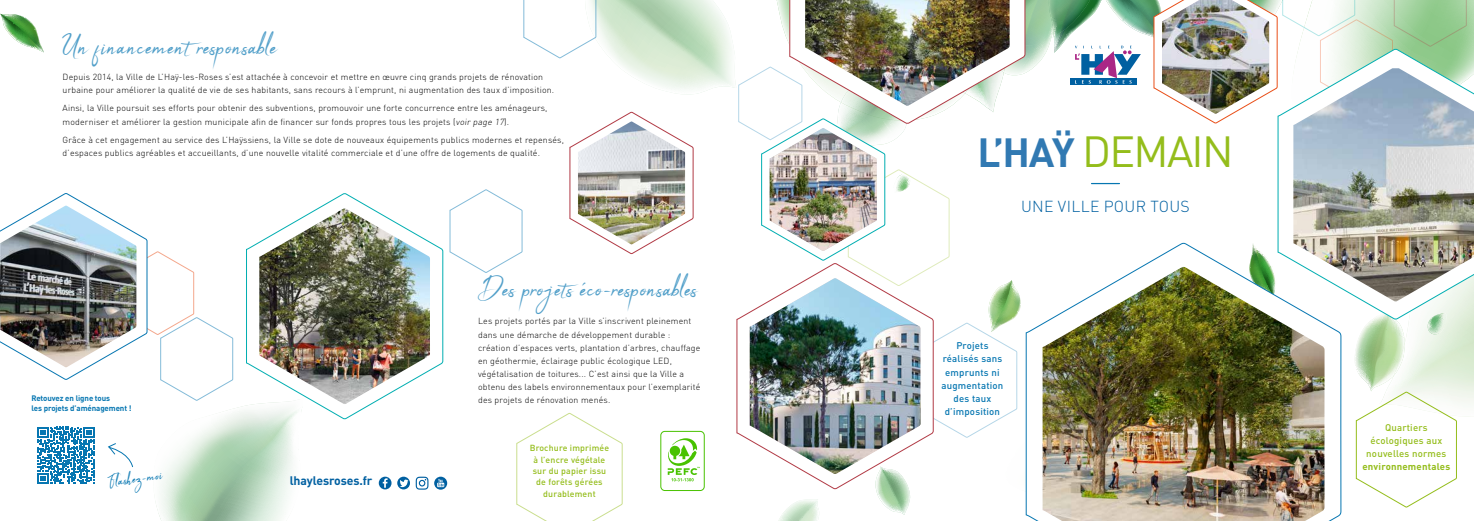
<style>
.page{position:relative;width:1474px;height:521px;background:#fff}
.page>*{position:absolute;margin:0;border:0;box-sizing:border-box;transform-origin:0 0}
.t1{font:43.05px "DIN Pro";letter-spacing:-.04em;color:#94bd1b}
.t2{font:32.64px "Apalu";color:#519fc9}
.t3{font:18.46px "Apalu";color:#0676b1}
.t4{font:300 15.75px "DIN Pro";letter-spacing:.02em;color:#0060a1}
.t5{font:700 12.25px "DIN Pro";letter-spacing:-.01em;color:#0060a1}
.t6{font:500 9.62px/13.1px "DIN Pro";letter-spacing:.02em;color:#0676b1;text-align:center}
.t7{font:500 9.62px/13.1px "DIN Pro";letter-spacing:.02em;color:#94bd1b;text-align:center}
.t8{font:700 9.62px "DIN Pro";letter-spacing:.02em;color:#94bd1b}
.t9{font:300 8.75px/13.1px "DIN Pro";letter-spacing:.02em;color:#000}
.t10{font:500 8.75px/11.4px "DIN Pro";letter-spacing:.02em;color:#94bd1b;text-align:center}
.t11{font:700 7.88px/9.6px "DIN Pro";letter-spacing:-.01em;color:#0676b1}
.s1{font-style:italic}
.s2{font-weight:700;font-size:40.25px;color:#3179b2}
</style>
<div class="page">
<svg style="left:0;top:14px;width:44px;height:38px"></svg>
<svg style="left:317px;top:193px;width:117px;height:297px"></svg>
<img style="left:304px;top:208px;width:126px;height:196px">
<svg style="left:37px;top:193px;width:267px;height:328px"></svg>
<img style="left:0;top:206px;width:136px;height:161px">
<img style="left:434px;top:0;width:1039px;height:521px">
<h2 class="t2" style="left:63px;top:28px;width:216px">Un financement responsable</h2>
<p class="t9" style="left:63px;top:70px;width:493px">Depuis 2014, la Ville de L’Haÿ-les-Roses s’est attachée à concevoir et mettre en œuvre cinq grands projets de rénovation urbaine pour améliorer la qualité de vie de ses habitants, sans recours à l’emprunt, ni augmentation des taux d’imposition.</p>
<p class="t9" style="left:63px;top:101px;width:486px">Ainsi, la Ville poursuit ses efforts pour obtenir des subventions, promouvoir une forte concurrence entre les aménageurs, moderniser et améliorer la gestion municipale afin de financer sur fonds propres tous les projets (<span class="s1">voir page 17</span>).</p>
<p class="t9" style="left:63px;top:132px;width:503px">Grâce à cet engagement au service des L’Haÿssiens, la Ville se dote de nouveaux équipements publics modernes et repensés, d’espaces publics agréables et accueillants, d’une nouvelle vitalité commerciale et d’une offre de logements de qualité.</p>
<p class="t11" style="left:32px;top:392px;width:101px">Retouvez en ligne tous<br>les projets d’aménagement !</p>
<h3 class="t3" style="left:108px;top:471px;width:55px;rotate:-8deg">Flashez-moi</h3>
<h3 class="t5" style="left:290px;top:470px;width:84px">lhaylesroses.fr</h3>
<h2 class="t2" style="left:478px;top:269px;width:221px">Des projets éco-responsables</h2>
<p class="t9" style="left:478px;top:314px;width:224px">Les projets portés par la Ville s’inscrivent pleinement dans une démarche de développement durable : création d’espaces verts, plantation d’arbres, chauffage en géothermie, éclairage public écologique LED, végétalisation de toitures... C’est ainsi que la Ville a obtenu des labels environnementaux pour l’exemplarité des projets de rénovation menés.</p>
<p class="t10" style="left:529px;top:442px;width:81px">Brochure imprimée à l’encre végétale sur du papier issu de forêts gérées durablement</p>
<h1 class="t1" style="left:977px;top:122px;width:257px"><span class="s2">L’HAŸ</span> DEMAIN</h1>
<h3 class="t4" style="left:1021px;top:194px;width:170px">UNE VILLE POUR TOUS</h3>
<p class="t6" style="left:941px;top:339px;width:63px">Projets réalisés sans emprunts ni augmentation des taux d’imposition</p>
<p class="t7" style="left:1366px;top:420px;width:81px">Quartiers écologiques aux nouvelles normes</p>
<p class="t8" style="left:1362px;top:459px;width:89px">environnementales</p>
</div>
